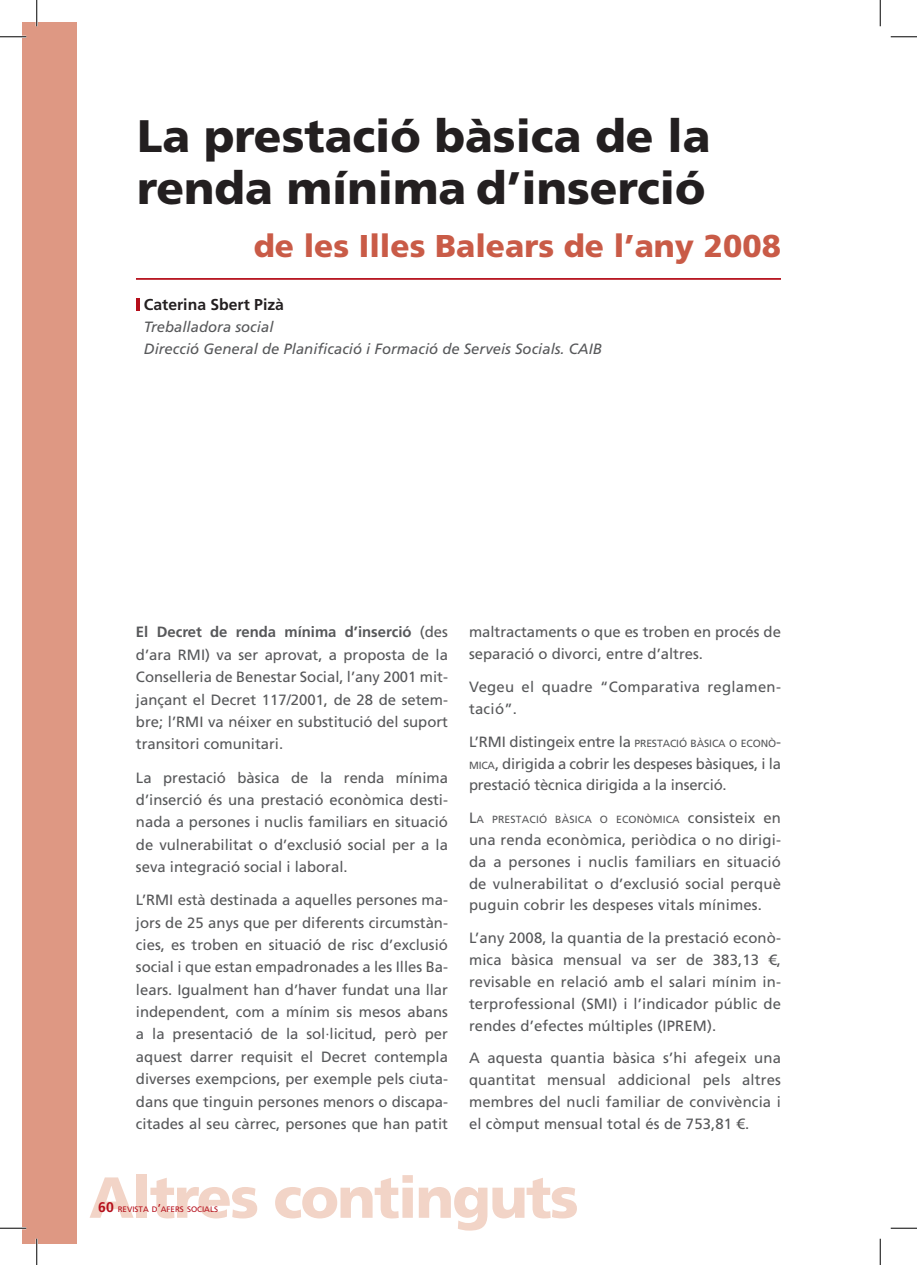
<style>
.page{position:relative;width:917px;height:1265px;background:#fff}
.page>*{position:absolute;margin:0;border:0;box-sizing:border-box;transform-origin:0 0}
.t1{font:900 57.75px "Frutiger LT Std";letter-spacing:-.03em;color:#f2d4c7}
.t2{font:900 45.5px/52.5px "Frutiger LT Std";color:#231f20}
.t3{font:900 31.5px "Frutiger LT Std";color:#c95b47}
.t4{font:700 15.75px "Frutiger LT Std";color:#231f20}
.t5{font:14.88px/22.4px "Frutiger LT Std";color:#57585a;text-align:justify}
.t6{font:italic 14.88px/21.9px "Frutiger LT Std";color:#57585a}
.t7{font:14.88px/21.9px "Frutiger LT Std";letter-spacing:.02em;color:#57585a}
.t8{font:10.33px "Frutiger LT Std";letter-spacing:.015em;color:#57585a}
.t9{font:8.05px "Frutiger LT Std";color:#b50e1a}
.s1{font-weight:700}
.s2{font-size:10.33px}
.s3{font-style:inherit}
.s4{font-size:14.88px}
.s5{font-weight:700;font-size:14px}
.s6{font-size:11.38px}
</style>
<div class="page">
<div style="left:22px;top:22px;width:54px;height:1220px;background:#de9883"></div>
<hr style="left:136px;top:278px;width:645px;height:2px;background:#b50e1a">
<hr style="left:136px;top:298px;width:4px;height:12px;background:#b50e1a">
<hr style="left:0;top:36px;width:26px;height:2px;background:#fff">
<hr style="left:0;top:1226px;width:26px;height:2px;background:#fff">
<hr style="left:36px;top:0;width:2px;height:26px;background:#fff">
<hr style="left:36px;top:1238px;width:2px;height:26px;background:#fff">
<svg style="left:0;top:36px;width:26px;height:1px"></svg>
<svg style="left:891px;top:36px;width:26px;height:1px"></svg>
<svg style="left:0;top:1227px;width:26px;height:1px"></svg>
<svg style="left:891px;top:1227px;width:26px;height:1px"></svg>
<svg style="left:36px;top:0;width:1px;height:26px"></svg>
<svg style="left:36px;top:1238px;width:1px;height:26px"></svg>
<svg style="left:880px;top:0;width:1px;height:26px"></svg>
<svg style="left:880px;top:1238px;width:1px;height:26px"></svg>
<h2 class="t2" style="left:137px;top:109px;width:575px">La prestació bàsica de la renda mínima d’inserció</h2>
<h3 class="t3" style="left:254px;top:226px;width:529px">de les Illes Balears de l’any 2008</h3>
<p class="t4" style="left:144px;top:295px;width:142px">Caterina Sbert Pizà</p>
<p class="t6" style="left:144px;top:315px;width:459px">Treballadora social<br>Direcció General de Planificació i Formació de Serveis Socials. CAIB</p>
<p class="t5" style="left:136px;top:621px;width:313px"><span class="s1">El Decret de renda mínima d’inserció</span> (des d’ara RMI) va ser aprovat, a proposta de la Conselleria de Benestar Social, l’any 2001 mit&shy;jançant el Decret 117/2001, de 28 de setem&shy;bre; l’RMI va néixer en substitució del suport transitori comunitari.</p>
<p class="t5" style="left:136px;top:766px;width:313px">La prestació bàsica de la renda mínima d’inserció és una prestació econòmica desti&shy;nada a persones i nuclis familiars en situació de vulnerabilitat o d’exclusió social per a la seva integració social i laboral.</p>
<p class="t5" style="left:136px;top:888px;width:313px">L’RMI està destinada a aquelles persones ma&shy;jors de 25 anys que per diferents circumstàn&shy;cies, es troben en situació de risc d’exclusió social i que estan empadronades a les Illes Ba&shy;lears. Igualment han d’haver fundat una llar independent, com a mínim sis mesos abans a la presentació de la sol·licitud, però per aquest darrer requisit el Decret contempla diverses exempcions, per exemple pels ciuta&shy;dans que tinguin persones menors o discapa&shy;citades al seu càrrec, persones que han patit</p>
<p class="t5" style="left:469px;top:621px;width:313px;line-height:21.9px">maltractaments o que es troben en procés de separació o divorci, entre d’altres.</p>
<p class="t7" style="left:469px;top:675px;width:313px">Vegeu el quadre “Comparativa reglamen&shy;tació”.</p>
<p class="t5" style="left:469px;top:730px;width:313px;line-height:21.9px">L’RMI distingeix entre la <span class="s2">PRESTACIÓ BÀSICA O ECONÒ</span><span class="s3">-</span><span class="s2">MICA</span>, dirigida a cobrir les despeses bàsiques, i la prestació tècnica dirigida a la inserció.</p>
<p class="t8" style="left:469px;top:813px;width:313px"><span class="s4">L</span>A PRESTACIÓ BÀSICA O ECONÒMICA <span class="s4">consisteix en</span></p>
<p class="t5" style="left:469px;top:828px;width:313px;line-height:21.9px">una renda econòmica, periòdica o no dirigi&shy;da a persones i nuclis familiars en situació de vulnerabilitat o d’exclusió social perquè puguin cobrir les despeses vitals mínimes.</p>
<p class="t5" style="left:469px;top:927px;width:313px;line-height:21.9px">L’any 2008, la quantia de la prestació econò&shy;mica bàsica mensual va ser de 383,13 €, revisable en relació amb el salari mínim in&shy;terprofessional (SMI) i l’indicador públic de rendes d’efectes múltiples (IPREM).</p>
<p class="t5" style="left:469px;top:1047px;width:313px;line-height:21.9px">A aquesta quantia bàsica s’hi afegeix una quantitat mensual addicional pels altres membres del nucli familiar de convivència i el còmput mensual total és de 753,81 €.</p>
<h1 class="t1" style="left:89px;top:1162px;width:491px">Altres continguts</h1>
<p class="t9" style="left:98px;top:1203px;width:121px"><span class="s5">60</span> REVISTA D<span class="s6">’</span>AFERS SOCIALS</p>
</div>
